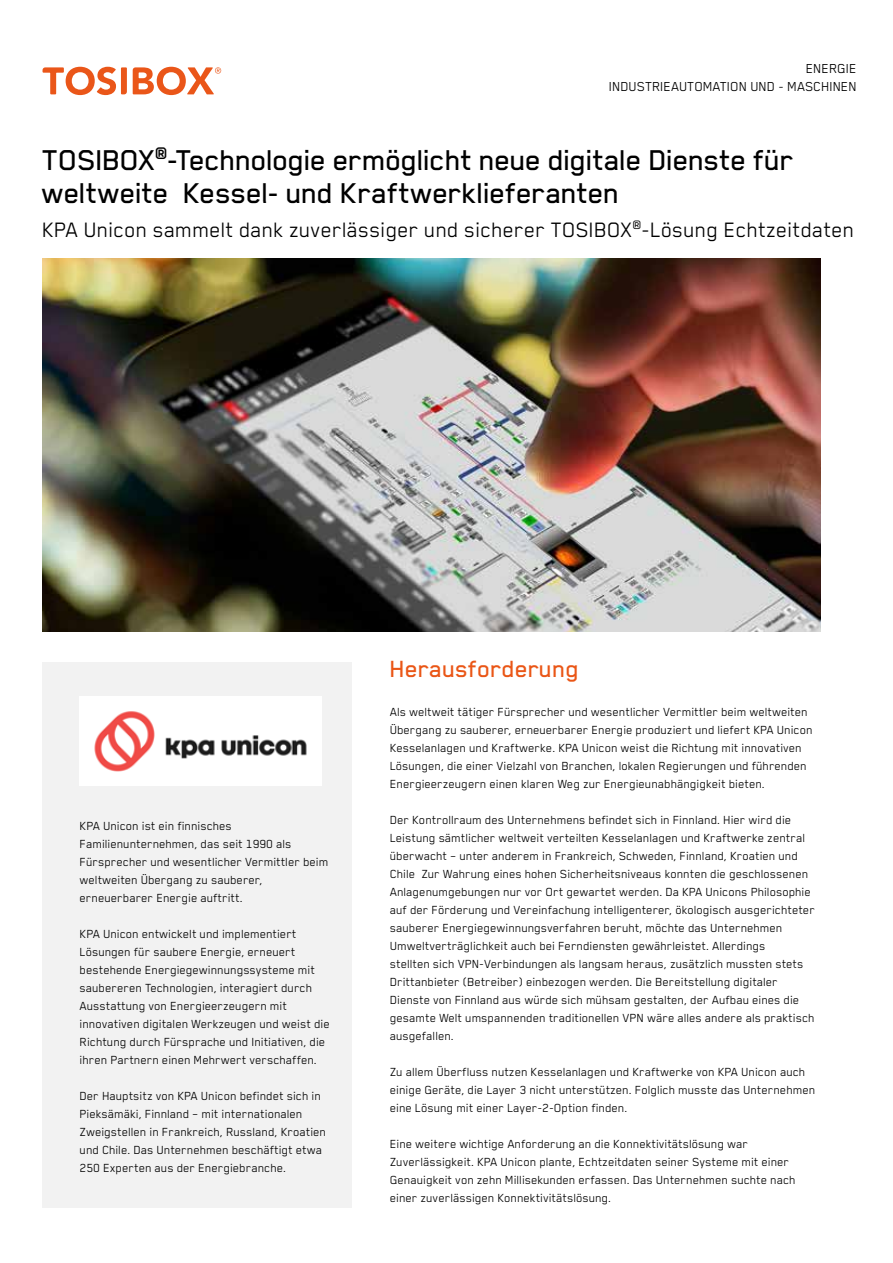
<style>
.page{position:relative;width:893px;height:1263px;background:#fff}
.page>*{position:absolute;margin:0;border:0;box-sizing:border-box;transform-origin:0 0}
.t1{font:500 33px/33px "Blender";letter-spacing:-.015em;color:#000}
.t2{font:500 27px "Blender";color:#ea5616}
.t3{font:24px "Blender";color:#000}
.t4{font:15px/18px "Blender";color:#000;text-align:right}
.t5{font:13.5px/18px "Blender";color:#000}
</style>
<div class="page">
<svg style="left:43px;top:67px;width:178px;height:28px"></svg>
<div style="left:43px;top:662px;width:309px;height:546px;background:#f2f2f2"></div>
<img style="left:80px;top:696px;width:242px;height:90px">
<img style="left:43px;top:259px;width:778px;height:372px">
<p class="t4" style="left:609px;top:59px;width:249px">ENERGIE<br>INDUSTRIEAUTOMATION UND - MASCHINEN</p>
<h1 class="t1" style="left:43px;top:143px;width:753px">TOSIBOX<sup>®</sup>-Technologie ermöglicht neue digitale Dienste für weltweite Kessel- und Kraftwerklieferanten</h1>
<h3 class="t3" style="left:43px;top:217px;width:814px">KPA Unicon sammelt dank zuverlässiger und sicherer TOSIBOX<sup>®</sup>-Lösung Echtzeitdaten</h3>
<p class="t5" style="left:80px;top:817px;width:250px">KPA Unicon ist ein finnisches Familienunternehmen, das seit 1990 als Fürsprecher und wesentlicher Vermittler beim weltweiten Übergang zu sauberer, erneuerbarer Energie auftritt.</p>
<p class="t5" style="left:80px;top:925px;width:252px">KPA Unicon entwickelt und implementiert Lösungen für saubere Energie, erneuert bestehende Energiegewinnungssysteme mit saubereren Technologien, interagiert durch Ausstattung von Energieerzeugern mit innovativen digitalen Werkzeugen und weist die Richtung durch Fürsprache und Initiativen, die ihren Partnern einen Mehrwert verschaffen.</p>
<p class="t5" style="left:80px;top:1087px;width:248px">Der Hauptsitz von KPA Unicon befindet sich in Pieksämäki, Finnland – mit internationalen Zweigstellen in Frankreich, Russland, Kroatien und Chile. Das Unternehmen beschäftigt etwa 250 Experten aus der Energiebranche.</p>
<h2 class="t2" style="left:390px;top:655px;width:191px">Herausforderung</h2>
<p class="t5" style="left:390px;top:703px;width:424px">Als weltweit tätiger Fürsprecher und wesentlicher Vermittler beim weltweiten Übergang zu sauberer, erneuerbarer Energie produziert und liefert KPA Unicon Kesselanlagen und Kraftwerke. KPA Unicon weist die Richtung mit innovativen Lösungen, die einer Vielzahl von Branchen, lokalen Regierungen und führenden Energieerzeugern einen klaren Weg zur Energieunabhängigkeit bieten.</p>
<p class="t5" style="left:390px;top:811px;width:427px">Der Kontrollraum des Unternehmens befindet sich in Finnland. Hier wird die Leistung sämtlicher weltweit verteilten Kesselanlagen und Kraftwerke zentral überwacht – unter anderem in Frankreich, Schweden, Finnland, Kroatien und Chile Zur Wahrung eines hohen Sicherheitsniveaus konnten die geschlossenen Anlagenumgebungen nur vor Ort gewartet werden. Da KPA Unicons Philosophie auf der Förderung und Vereinfachung intelligenterer, ökologisch ausgerichteter sauberer Energiegewinnungsverfahren beruht, möchte das Unternehmen Umweltverträglichkeit auch bei Ferndiensten gewährleistet. Allerdings<br>stellten sich VPN-Verbindungen als langsam heraus, zusätzlich mussten stets Drittanbieter (Betreiber) einbezogen werden. Die Bereitstellung digitaler Dienste von Finnland aus würde sich mühsam gestalten, der Aufbau eines die gesamte Welt umspannenden traditionellen VPN wäre alles andere als praktisch ausgefallen.</p>
<p class="t5" style="left:390px;top:1063px;width:427px">Zu allem Überfluss nutzen Kesselanlagen und Kraftwerke von KPA Unicon auch einige Geräte, die Layer 3 nicht unterstützen. Folglich musste das Unternehmen eine Lösung mit einer Layer-2-Option finden.</p>
<p class="t5" style="left:390px;top:1135px;width:407px">Eine weitere wichtige Anforderung an die Konnektivitätslösung war Zuverlässigkeit. KPA Unicon plante, Echtzeitdaten seiner Systeme mit einer Genauigkeit von zehn Millisekunden erfassen. Das Unternehmen suchte nach einer zuverlässigen Konnektivitätslösung.</p>
</div>
